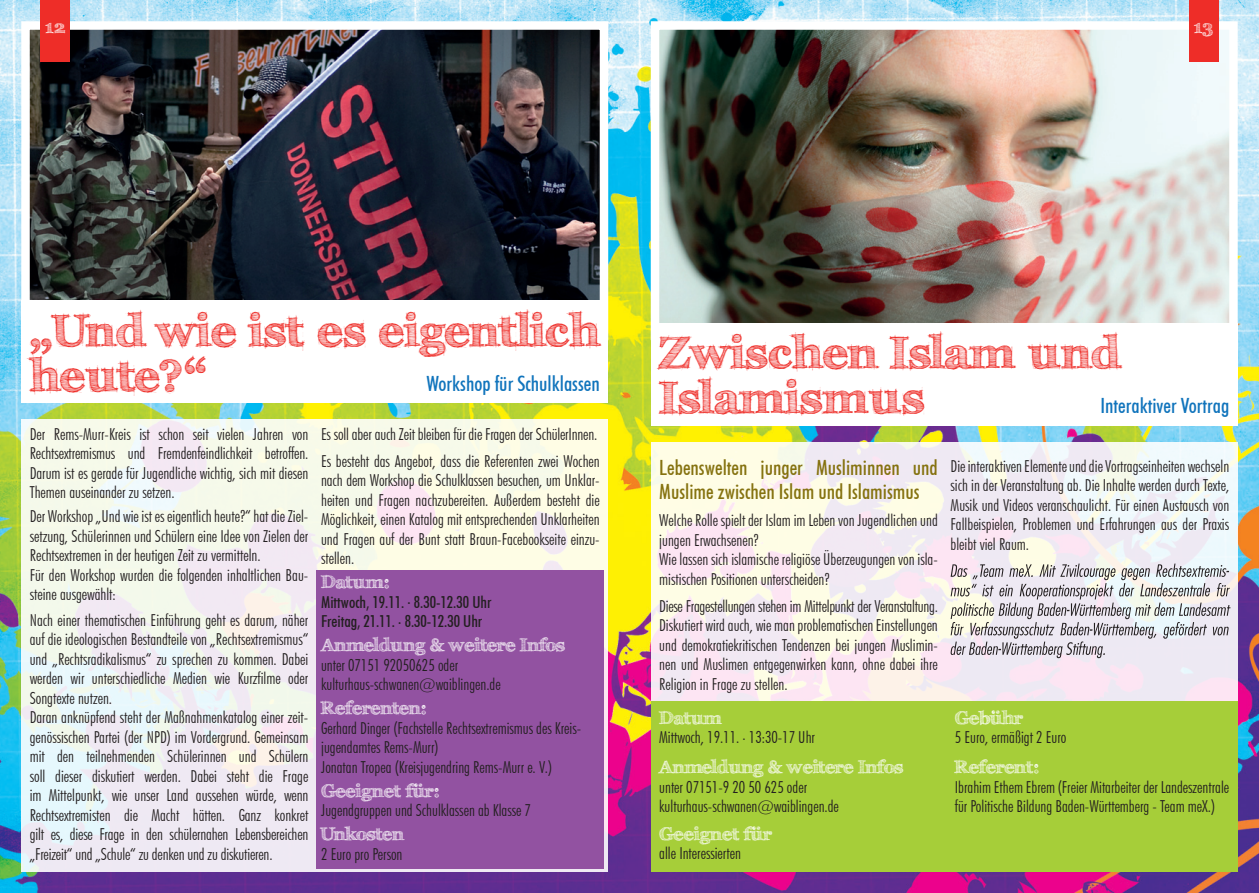
<style>
.page{position:relative;width:1259px;height:893px;background:#fff}
.page>*{position:absolute;margin:0;border:0;box-sizing:border-box;transform-origin:0 0}
.t1{font:700 45px/45px "FFF Tusj";letter-spacing:.01em;color:#ee2d28}
.t2{font:500 condensed 21px/24px "Futura BT";color:#85720f}
.t3{font:500 condensed 21px "Futura BT";color:#1074bc}
.t4{font:700 18px "FFF Tusj";color:#fff}
.t5{font:700 18px "FFF Tusj";letter-spacing:-.02em;color:#fff}
.t6{font:300 condensed 16.5px/19.5px "Futura BT";color:#231f20;text-align:justify}
.t7{font:500 condensed 16.5px "Futura BT";color:#231f20}
</style>
<div class="page">
<img style="left:0;top:0;width:1259px;height:893px">
<div style="left:651px;top:442px;width:586px;height:418px;background:linear-gradient(to right,#fdf0ea,#efeff7)"></div>
<img style="left:661px;top:31px;width:566px;height:292px">
<div style="left:651px;top:21px;width:586px;height:319px;border:9px solid #fff"></div>
<svg style="left:950px;top:564px;width:280px;height:94px;background:#cdcbcf"></svg>
<div style="left:1188px;top:0;width:30px;height:62px;background:#ee2d28"></div>
<div style="left:651px;top:323px;width:586px;height:102px;background:#fff"></div>
<svg style="left:21px;top:419px;width:587px;height:453px;background:#f4f3ee"></svg>
<img style="left:31px;top:31px;width:567px;height:270px">
<div style="left:21px;top:21px;width:587px;height:319px;border:9px solid #fff"></div>
<div style="left:317px;top:570px;width:287px;height:299px;background:#9252a1"></div>
<div style="left:21px;top:301px;width:587px;height:102px;background:#fff"></div>
<div style="left:40px;top:0;width:30px;height:62px;background:#ee2d28"></div>
<div style="left:651px;top:702px;width:586px;height:170px;background:#a6ce39"></div>
<p class="t4" style="left:45px;top:16px;width:22px">12</p>
<p class="t4" style="left:1193px;top:16px;width:22px">13</p>
<p class="t1" style="left:30px;top:308px;width:570px">„Und wie ist es eigentlich heute?“</p>
<p class="t3" style="left:426px;top:370px;width:175px">Workshop für Schulklassen</p>
<p class="t6" style="left:30px;top:424px;width:280px">Der Rems-Murr-Kreis ist schon seit vielen Jahren von Rechtsextremismus und Fremdenfeindlichkeit betroffen.<br>Darum ist es gerade für Jugendliche wichtig, sich mit diesen Themen auseinander zu setzen.</p>
<p class="t6" style="left:30px;top:507px;width:280px">Der Workshop „Und wie ist es eigentlich heute?“ hat die Ziel&shy;setzung, Schülerinnen und Schülern eine Idee von Zielen der Rechtsextremen in der heutigen Zeit zu vermitteln.</p>
<p class="t6" style="left:30px;top:565px;width:280px">Für den Workshop wurden die folgenden inhaltlichen Bau&shy;steine ausgewählt:</p>
<p class="t6" style="left:30px;top:610px;width:280px">Nach einer thematischen Einführung geht es darum, näher auf die ideologischen Bestandteile von „Rechtsextremismus“ und „Rechtsradikalismus“ zu sprechen zu kommen. Dabei werden wir unterschiedliche Medien wie Kurzfilme oder Songtexte nutzen.</p>
<p class="t6" style="left:30px;top:708px;width:280px">Daran anknüpfend steht der Maßnahmenkatalog einer zeit&shy;genössischen Partei (der NPD) im Vordergrund. Gemeinsam mit den teilnehmenden Schülerinnen und Schülern soll dieser diskutiert werden. Dabei steht die Frage im Mittelpunkt, wie unser Land aussehen würde, wenn Rechtsextremisten die Macht hätten. Ganz konkret gilt es, diese Frage in den schülernahen Lebensbereichen „Freizeit“ und „Schule“ zu denken und zu diskutieren.</p>
<p class="t6" style="left:321px;top:424px;width:278px">Es soll aber auch Zeit bleiben für die Fragen der SchülerInnen.</p>
<p class="t6" style="left:321px;top:451px;width:280px">Es besteht das Angebot, dass die Referenten zwei Wochen nach dem Workshop die Schulklassen besuchen, um Unklar&shy;heiten und Fragen nachzubereiten. Außerdem besteht die Möglichkeit, einen Katalog mit entsprechenden Unklarheiten und Fragen auf der Bunt statt Braun-Facebookseite einzu&shy;stellen.</p>
<p class="t4" style="left:321px;top:571px;width:70px">Datum:</p>
<p class="t7" style="left:321px;top:592px;width:172px">Mittwoch, 19.11. . 8.30-12.30 Uhr</p>
<p class="t7" style="left:321px;top:611px;width:163px">Freitag, 21.11. . 8.30-12.30 Uhr</p>
<p class="t4" style="left:321px;top:634px;width:245px">Anmeldung &amp; weitere Infos</p>
<p class="t6" style="left:321px;top:655px;width:138px">unter 07151 92050625 oder</p>
<p class="t6" style="left:321px;top:675px;width:181px">kulturhaus-schwanen@waiblingen.de</p>
<p class="t5" style="left:321px;top:697px;width:108px">Referenten:</p>
<p class="t6" style="left:321px;top:718px;width:262px">Gerhard Dinger (Fachstelle Rechtsextremismus des Kreis-</p>
<p class="t6" style="left:321px;top:738px;width:119px">jugendamtes Rems-Murr)</p>
<p class="t6" style="left:321px;top:757px;width:232px">Jonatan Tropea (Kreisjugendring Rems-Murr e. V.)</p>
<p class="t4" style="left:321px;top:780px;width:121px">Geeignet für:</p>
<p class="t6" style="left:321px;top:801px;width:211px">Jugendgruppen und Schulklassen ab Klasse 7</p>
<p class="t4" style="left:321px;top:823px;width:84px">Unkosten</p>
<p class="t6" style="left:321px;top:844px;width:83px">2 Euro pro Person</p>
<p class="t1" style="left:659px;top:330px;width:461px">Zwischen Islam und</p>
<p class="t1" style="left:659px;top:375px;width:266px">Islamismus</p>
<p class="t3" style="left:1100px;top:393px;width:130px">Interaktiver Vortrag</p>
<p class="t2" style="left:659px;top:456px;width:280px">Lebenswelten junger Musliminnen und<br>Muslime zwischen Islam und Islamismus</p>
<p class="t6" style="left:659px;top:510px;width:280px">Welche Rolle spielt der Islam im Leben von Jugendlichen und jungen Erwachsenen?</p>
<p class="t6" style="left:659px;top:549px;width:280px">Wie lassen sich islamische religiöse Überzeugungen von isla&shy;mistischen Positionen unterscheiden?</p>
<p class="t6" style="left:659px;top:596px;width:280px">Diese Fragestellungen stehen im Mittelpunkt der Veranstaltung.<br>Diskutiert wird auch, wie man problematischen Einstellungen und demokratiekritischen Tendenzen bei jungen Muslimin&shy;nen und Muslimen entgegenwirken kann, ohne dabei ihre Religion in Frage zu stellen.</p>
<p class="t4" style="left:659px;top:707px;width:64px">Datum</p>
<p class="t6" style="left:659px;top:727px;width:157px">Mittwoch, 19.11. . 13:30-17 Uhr</p>
<p class="t4" style="left:659px;top:756px;width:245px">Anmeldung &amp; weitere Infos</p>
<p class="t6" style="left:659px;top:777px;width:149px">unter 07151-9 20 50 625 oder</p>
<p class="t6" style="left:659px;top:796px;width:181px">kulturhaus-schwanen@waiblingen.de</p>
<p class="t4" style="left:659px;top:823px;width:114px">Geeignet für</p>
<p class="t6" style="left:659px;top:844px;width:83px">alle Interessierten</p>
<p class="t6" style="left:950px;top:456px;width:280px">Die interaktiven Elemente und die Vortragseinheiten wechseln sich in der Veranstaltung ab. Die Inhalte werden durch Texte, Musik und Videos veranschaulicht. Für einen Austausch von Fallbeispielen, Problemen und Erfahrungen aus der Praxis bleibt viel Raum.</p>
<p class="t4" style="left:955px;top:707px;width:69px">Gebühr</p>
<p class="t6" style="left:955px;top:727px;width:113px">5 Euro, ermäßigt 2 Euro</p>
<p class="t4" style="left:955px;top:756px;width:86px">Referent:</p>
<p class="t6" style="left:955px;top:777px;width:276px">Ibrahim Ethem Ebrem (Freier Mitarbeiter der Landeszentrale für Politische Bildung Baden-Württemberg - Team meX.)</p>
</div>
